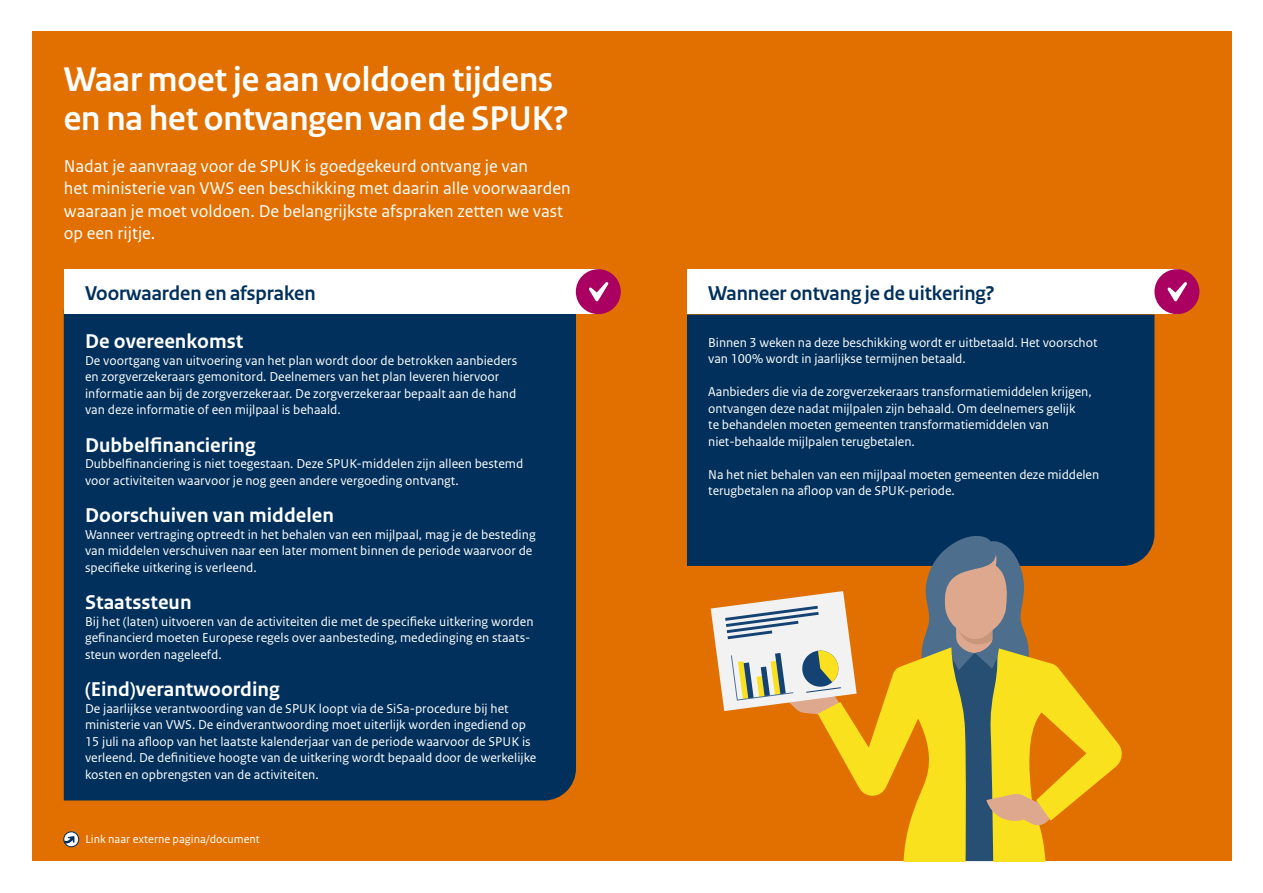
<style>
.page{position:relative;width:1263px;height:893px;background:#fff}
.page>*{position:absolute;margin:0;border:0;box-sizing:border-box;transform-origin:0 0}
.Kop{font:700 36px/39px "Rijksoverheid Sans Heading";color:#fff}
.Subkop{font:700 21px "Rijksoverheid Sans Text";color:#fff}
.Paraafkop{font:700 21px "Rijksoverheid Sans Heading";color:#00305b}
.Inleiding{font:18px/22.5px "Rijksoverheid Sans Text";color:#fff}
.Broodtekst{font:13.5px/16.5px "Rijksoverheid Sans Text";color:#fff}
.t1{font:12px "Rijksoverheid Sans Text";color:#fff}
</style>
<div class="page">
<div style="left:32px;top:32px;width:1199px;height:829px;background:#e17000"></div>
<svg style="left:64px;top:832px;width:15px;height:15px"></svg>
<svg style="left:65px;top:833px;width:9px;height:11px"></svg>
<div style="left:63px;top:831px;width:16px;height:16px;border:1px solid #00305b;border-radius:50%"></div>
<div style="left:64px;top:314px;width:512px;height:486px;background:#00305b"></div>
<div style="left:64px;top:269px;width:534px;height:45px;background:#fff"></div>
<div style="left:576px;top:269px;width:45px;height:45px;background:#a90061;border-radius:50%"></div>
<svg style="left:589px;top:282px;width:19px;height:19px"></svg>
<div style="left:687px;top:315px;width:467px;height:251px;background:#00305b"></div>
<div style="left:687px;top:269px;width:491px;height:45px;background:#fff"></div>
<div style="left:1154px;top:269px;width:45px;height:45px;background:#a90061;border-radius:50%"></div>
<svg style="left:1167px;top:282px;width:20px;height:19px"></svg>
<svg style="left:711px;top:532px;width:413px;height:329px"></svg>
<h1 class="Kop" style="left:64px;top:60px;width:506px">Waar moet je aan voldoen tijdens en na het ontvangen van de SPUK?</h1>
<p class="Inleiding" style="left:64px;top:155px;width:508px">Nadat je aanvraag voor de SPUK is goedgekeurd ontvang je van<br>het -ministerie van VWS een beschikking met -daarin alle voorwaarden waaraan je moet voldoen. De belangrijkste afspraken zetten we vast op een rijtje.</p>
<h2 class="Paraafkop" style="left:85px;top:281px;width:232px">Voorwaarden en afspraken</h2>
<h2 class="Subkop" style="left:85px;top:329px;width:160px">De overeenkomst</h2>
<p class="Broodtekst" style="left:85px;top:352px;width:434px">De voortgang van uitvoering van het plan wordt door de betrokken aanbieders en zorgverzekeraars gemonitord. Deelnemers van het plan leveren hiervoor informatie aan bij de zorgverzekeraar. De zorgverzekeraar bepaalt aan de hand van deze informatie of een mijlpaal is behaald.</p>
<h2 class="Subkop" style="left:85px;top:433px;width:172px">Dubbelfinanciering</h2>
<p class="Broodtekst" style="left:85px;top:456px;width:440px">Dubbelfinanciering is niet toegestaan. Deze SPUK-middelen zijn alleen bestemd voor activiteiten waarvoor je nog geen andere vergoeding ontvangt.</p>
<h2 class="Subkop" style="left:85px;top:503px;width:250px">Doorschuiven van middelen</h2>
<p class="Broodtekst" style="left:85px;top:526px;width:452px">Wanneer vertraging optreedt in het behalen van een mijlpaal, mag je de besteding van middelen verschuiven naar een later moment binnen de periode waarvoor de specifieke uitkering is verleend.</p>
<h2 class="Subkop" style="left:85px;top:590px;width:108px">Staatssteun</h2>
<p class="Broodtekst" style="left:85px;top:613px;width:450px">Bij het (laten) uitvoeren van de activiteiten die met de specifieke uitkering worden gefinancierd moeten Europese regels over aanbesteding, mededinging en staats&shy;steun worden nageleefd.</p>
<h2 class="Subkop" style="left:85px;top:677px;width:196px">(Eind)verantwoording</h2>
<p class="Broodtekst" style="left:85px;top:700px;width:453px">De jaarlijkse verantwoording van de SPUK loopt via de SiSa-procedure bij het ministerie van VWS. De eindverantwoording moet uiterlijk worden ingediend op 15 juli na afloop van het laatste kalenderjaar van de periode waarvoor de SPUK is verleend. De definitieve hoogte van de uitkering wordt bepaald door de werkelijke kosten en opbrengsten van de activiteiten.</p>
<p class="t1" style="left:85px;top:832px;width:176px">Link naar externe pagina/document</p>
<h2 class="Paraafkop" style="left:708px;top:281px;width:288px">Wanneer ontvang je de uitkering?</h2>
<p class="Broodtekst" style="left:708px;top:334px;width:391px">Binnen 3 weken na deze beschikking wordt er uitbetaald. Het voorschot van 100% wordt in jaarlijkse termijnen betaald.</p>
<p class="Broodtekst" style="left:708px;top:384px;width:385px">Aanbieders die via de zorgverzekeraars transformatiemiddelen krijgen, ontvangen deze nadat mijlpalen zijn behaald. Om deelnemers gelijk<br>te -behandelen moeten gemeenten transformatiemiddelen van niet-behaalde mijlpalen terugbetalen.</p>
<p class="Broodtekst" style="left:708px;top:466px;width:392px">Na het niet behalen van een mijlpaal moeten gemeenten deze middelen terugbetalen na afloop van de SPUK-periode.</p>
</div>
